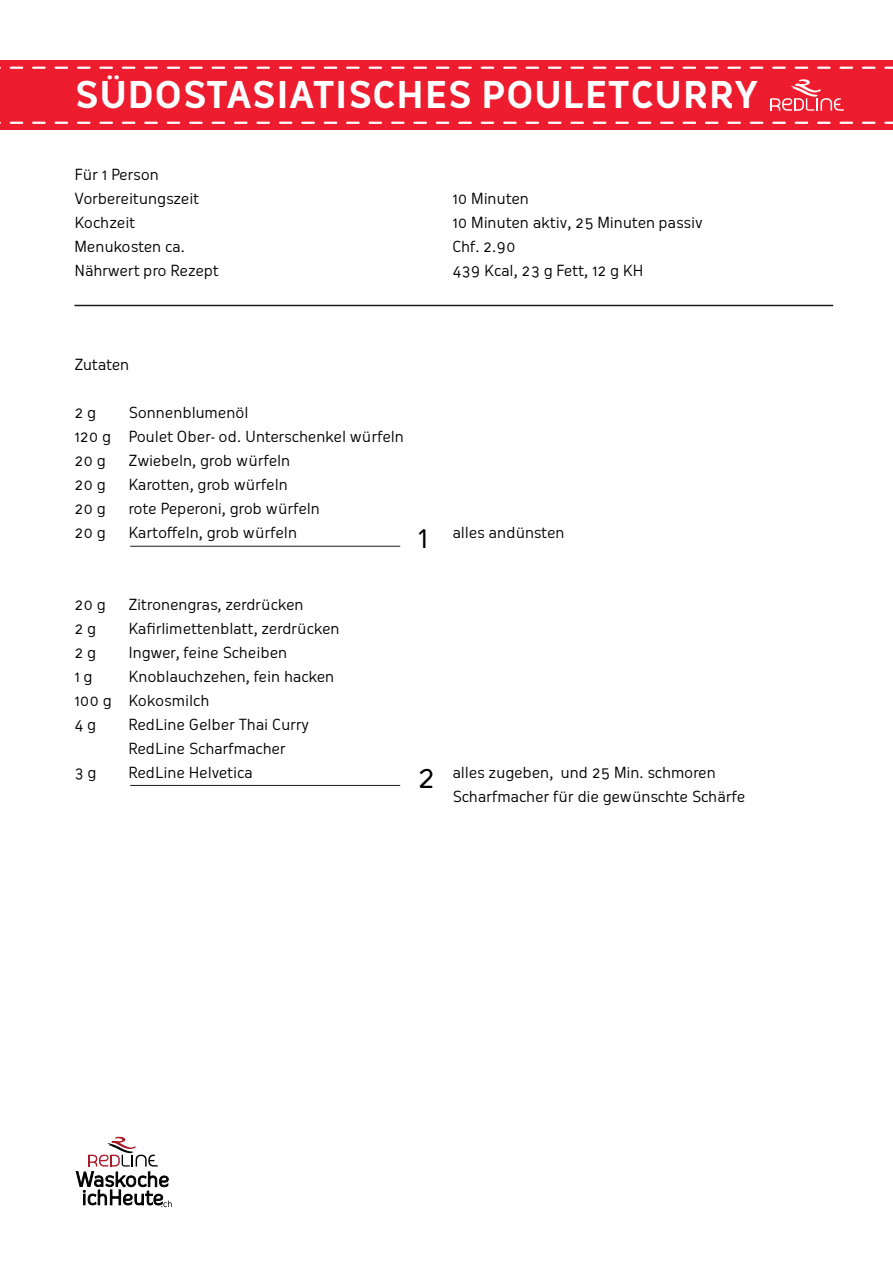
<style>
.page{position:relative;width:893px;height:1263px;background:#fff}
.page>*{position:absolute;margin:0;border:0;box-sizing:border-box;transform-origin:0 0}
.t1{font:700 36px "Oceania";letter-spacing:.025em;color:#fff}
.t2{font:30px "Oceania";color:#000101}
.t3{font:15px/24px "Oceania";letter-spacing:-.01em;color:#000}
</style>
<div class="page">
<hr style="left:74px;top:305px;width:759px;height:1px;background:#000101">
<hr style="left:130px;top:546px;width:270px;height:1px;background:#000004">
<div style="left:0;top:60px;width:893px;height:70px;background:#ed1c2e"></div>
<svg style="left:0;top:67px;width:893px;height:2px"></svg>
<svg style="left:0;top:122px;width:893px;height:2px"></svg>
<svg style="left:770px;top:79px;width:74px;height:32px"></svg>
<svg style="left:76px;top:1136px;width:96px;height:71px"></svg>
<hr style="left:130px;top:785px;width:270px;height:1px;background:#000004">
<h1 class="t1" style="left:75px;top:73px;width:685px">SÜDOSTASIATISCHES POULETCURRY</h1>
<p class="t3" style="left:74px;top:162px;width:126px">Für 1 Person<br>Vorbereitungszeit</p>
<p class="t3" style="left:452px;top:186px;width:78px">10 Minuten</p>
<p class="t3" style="left:74px;top:210px;width:62px">Kochzeit</p>
<p class="t3" style="left:452px;top:210px;width:252px">10 Minuten aktiv, 25 Minuten passiv</p>
<p class="t3" style="left:74px;top:234px;width:112px">Menukosten ca.</p>
<p class="t3" style="left:452px;top:234px;width:65px">Chf. 2.90</p>
<p class="t3" style="left:74px;top:258px;width:146px">Nährwert pro Rezept</p>
<p class="t3" style="left:452px;top:258px;width:192px">439 Kcal, 23 g Fett, 12 g KH</p>
<p class="t3" style="left:74px;top:352px;width:56px">Zutaten</p>
<p class="t3" style="left:74px;top:400px;width:23px">2 g</p>
<p class="t3" style="left:74px;top:400px;width:331px;text-indent:54px">Sonnenblumenöl<br>120 g Poulet Ober- od. Unterschenkel würfeln<br>20 g</p>
<p class="t3" style="left:128px;top:448px;width:163px">Zwiebeln, grob würfeln</p>
<p class="t3" style="left:74px;top:472px;width:33px">20 g</p>
<p class="t3" style="left:128px;top:472px;width:161px">Karotten, grob würfeln</p>
<p class="t3" style="left:74px;top:496px;width:33px">20 g</p>
<p class="t3" style="left:128px;top:496px;width:193px">rote Peperoni, grob würfeln</p>
<p class="t3" style="left:74px;top:520px;width:33px">20 g</p>
<p class="t3" style="left:128px;top:520px;width:170px">Kartoffeln, grob würfeln</p>
<p class="t3" style="left:452px;top:520px;width:114px">alles andünsten</p>
<h2 class="t2" style="left:417px;top:520px;width:12px">1</h2>
<p class="t3" style="left:74px;top:592px;width:33px">20 g</p>
<p class="t3" style="left:128px;top:592px;width:177px">Zitronengras, zerdrücken</p>
<p class="t3" style="left:74px;top:616px;width:23px">2 g</p>
<p class="t3" style="left:128px;top:616px;width:213px">Kafirlimettenblatt, zerdrücken</p>
<p class="t3" style="left:74px;top:640px;width:23px">2 g</p>
<p class="t3" style="left:128px;top:640px;width:160px">Ingwer, feine Scheiben</p>
<p class="t3" style="left:74px;top:664px;width:19px">1 g</p>
<p class="t3" style="left:74px;top:664px;width:261px;text-indent:54px">Knoblauchzehen, fein hacken<br>100 g Kokosmilch<br>4 g</p>
<p class="t3" style="left:128px;top:712px;width:182px">RedLine Gelber Thai Curry<br>RedLine Scharfmacher</p>
<p class="t3" style="left:74px;top:760px;width:23px">3 g</p>
<p class="t3" style="left:128px;top:760px;width:126px">RedLine Helvetica</p>
<p class="t3" style="left:452px;top:760px;width:294px">alles zugeben, und 25 Min. schmoren<br>Scharfmacher für die gewünschte Schärfe</p>
<h2 class="t2" style="left:417px;top:759px;width:19px">2</h2>
</div>
